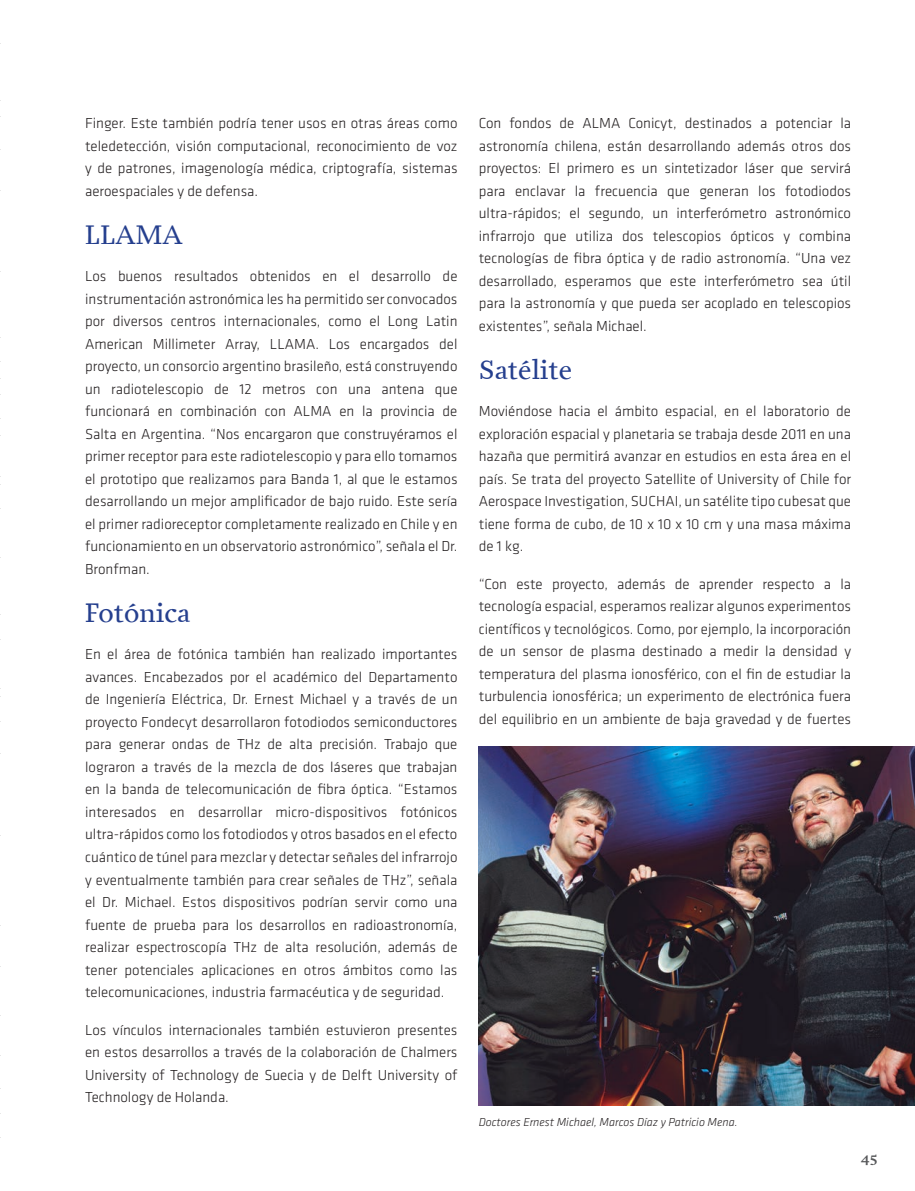
<style>
.page{position:relative;width:915px;height:1191px;background:#fff}
.page>*{position:absolute;margin:0;border:0;box-sizing:border-box;transform-origin:0 0}
.t1{font:27px "Prensa";color:#253f8e}
.t2{font:300 15px/22.5px "Klavika";color:#231f20;text-align:justify}
.t3{font:600 15px "Prensa";color:#57585a}
.t4{font:italic 300 12px "Klavika";color:#231f20}
</style>
<div class="page">
<img style="left:478px;top:746px;width:436px;height:360px">
<p class="t2" style="left:85px;top:112px;width:374px">Finger. Este también podría tener usos en otras áreas como teledetección, visión computacional, reconocimiento de voz y de patrones, imagenología médica, criptografía, sistemas aeroespaciales y de defensa.</p>
<h1 class="t1" style="left:85px;top:219px;width:99px">LLAMA</h1>
<p class="t2" style="left:85px;top:265px;width:374px">Los buenos resultados obtenidos en el desarrollo de instrumentación astronómica les ha permitido ser convocados por diversos centros internacionales, como el Long Latin American Millimeter Array, LLAMA. Los encargados del proyecto, un consorcio argentino brasileño, está construyendo un radiotelescopio de 12 metros con una antena que funcionará en combinación con ALMA en la provincia de Salta en Argentina. “Nos encargaron que construyéramos el primer receptor para este radiotelescopio y para ello tomamos el prototipo que realizamos para Banda 1, al que le estamos desarrollando un mejor amplificador de bajo ruido. Este sería el primer radioreceptor completamente realizado en Chile y en funcionamiento en un observatorio astronómico”, señala el Dr.<br>Bronfman.</p>
<h1 class="t1" style="left:85px;top:597px;width:107px">Fotónica</h1>
<p class="t2" style="left:85px;top:643px;width:374px">En el área de fotónica también han realizado importantes avances. Encabezados por el académico del Departamento de Ingeniería Eléctrica, Dr. Ernest Michael y a través de un proyecto Fondecyt desarrollaron fotodiodos semiconductores para generar ondas de THz de alta precisión. Trabajo que lograron a través de la mezcla de dos láseres que trabajan en la banda de telecomunicación de fibra óptica. “Estamos interesados en desarrollar micro-dispositivos fotónicos ultra-rápidos como los fotodiodos y otros basados en el efecto cuántico de túnel para mezclar y detectar señales del infrarrojo y eventualmente también para crear señales de THz”, señala el Dr. Michael. Estos dispositivos podrían servir como una fuente de prueba para los desarrollos en radioastronomía, realizar espectroscopía THz de alta resolución, además de tener potenciales aplicaciones en otros ámbitos como las telecomunicaciones, industria farmacéutica y de seguridad.</p>
<p class="t2" style="left:85px;top:1018px;width:374px">Los vínculos internacionales también estuvieron presentes en estos desarrollos a través de la colaboración de Chalmers University of Technology de Suecia y de Delft University of Technology de Holanda.</p>
<p class="t2" style="left:478px;top:112px;width:374px">Con fondos de ALMA Conicyt, destinados a potenciar la astronomía chilena, están desarrollando además otros dos proyectos: El primero es un sintetizador láser que servirá para enclavar la frecuencia que generan los fotodiodos ultra-rápidos; el segundo, un interferómetro astronómico infrarrojo que utiliza dos telescopios ópticos y combina tecnologías de fibra óptica y de radio astronomía. “Una vez desarrollado, esperamos que este interferómetro sea útil para la astronomía y que pueda ser acoplado en telescopios existentes”, señala Michael.</p>
<h1 class="t1" style="left:478px;top:354px;width:95px">Satélite</h1>
<p class="t2" style="left:478px;top:400px;width:374px">Moviéndose hacia el ámbito espacial, en el laboratorio de exploración espacial y planetaria se trabaja desde 2011 en una hazaña que permitirá avanzar en estudios en esta área en el país. Se trata del proyecto Satellite of University of Chile for Aerospace Investigation, SUCHAI, un satélite tipo cubesat que tiene forma de cubo, de 10 x 10 x 10 cm y una masa máxima de 1 kg.</p>
<p class="t2" style="left:478px;top:573px;width:374px">“Con este proyecto, además de aprender respecto a la tecnología espacial, esperamos realizar algunos experimentos científicos y tecnológicos. Como, por ejemplo, la incorporación de un sensor de plasma destinado a medir la densidad y temperatura del plasma ionosférico, con el fin de estudiar la turbulencia ionosférica; un experimento de electrónica fuera del equilibrio en un ambiente de baja gravedad y de fuertes</p>
<p class="t4" style="left:478px;top:1115px;width:260px">Doctores Ernest Michael, Marcos Díaz y Patricio Mena.</p>
<p class="t3" style="left:860px;top:1148px;width:19px">45</p>
</div>
